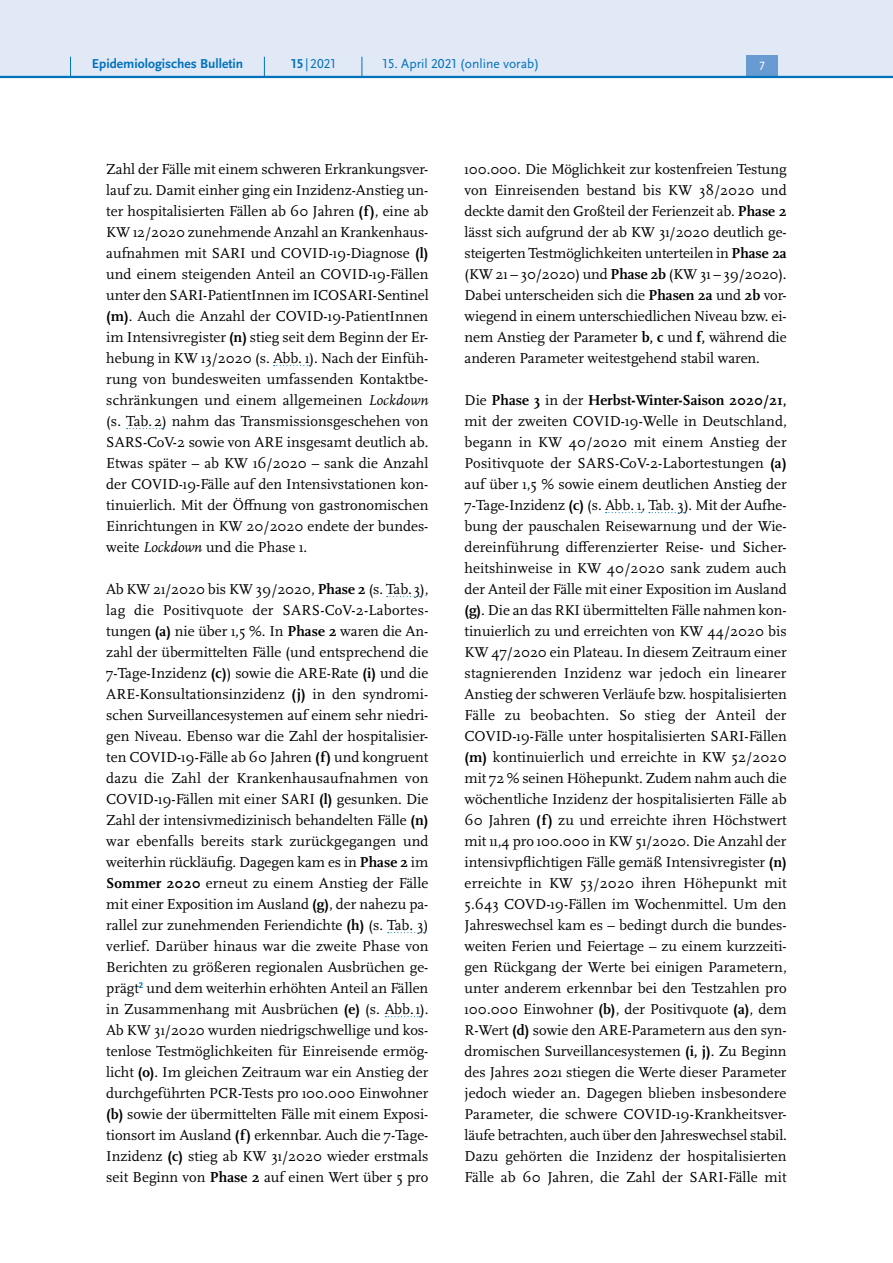
<style>
.page{position:relative;width:893px;height:1263px;background:#fff}
.page>*{position:absolute;margin:0;border:0;box-sizing:border-box;transform-origin:0 0}
.P_-_Fließtext{font:15px/21px "Scala Pro";color:#000;text-align:justify}
.t1{font:13.5px "Scala Sans Pro";color:#0072bc}
.t2{font:700 13.5px "Scala Sans Pro";color:#0072bc}
.t3{font:12.45px "Scala Sans Pro";color:#fff}
.s1{font-weight:700}
.s2{font-style:italic}
</style>
<div class="page">
<svg style="left:274px;top:365px;width:36px;height:1px"></svg>
<svg style="left:127px;top:428px;width:36px;height:1px"></svg>
<svg style="left:387px;top:596px;width:34px;height:1px"></svg>
<svg style="left:388px;top:932px;width:36px;height:1px"></svg>
<svg style="left:385px;top:1016px;width:35px;height:1px"></svg>
<svg style="left:606px;top:512px;width:36px;height:1px"></svg>
<svg style="left:649px;top:512px;width:35px;height:1px"></svg>
<div style="left:0;top:0;width:893px;height:77px;background:#e1e8f6"></div>
<div style="left:746px;top:55px;width:32px;height:21px;background:#679bd2"></div>
<hr style="left:0;top:76px;width:893px;height:2px;background:#0072bc">
<svg style="left:70px;top:57px;width:1px;height:19px"></svg>
<svg style="left:264px;top:57px;width:1px;height:19px"></svg>
<svg style="left:362px;top:57px;width:1px;height:19px"></svg>
<p class="t2" style="left:92px;top:55px;width:153px">Epidemiologisches Bulletin</p>
<p class="t1" style="left:291px;top:55px;width:46px"><span class="s1">15</span>|2021</p>
<p class="t1" style="left:383px;top:55px;width:158px">15. April 2021 (online vorab)</p>
<p class="t3" style="left:759px;top:59px;width:7px">7</p>
<p class="P_-_Fließtext" style="left:106px;top:158px;width:324px">Zahl der Fälle mit einem schweren Erkrankungsver&shy;lauf zu. Damit einher ging ein Inzidenz-Anstieg un&shy;ter hospitalisierten Fällen ab 60 Jahren <span class="s1">(f)</span>, eine ab KW 12/2020 zunehmende Anzahl an Krankenhaus&shy;aufnahmen mit SARI und COVID-19-Diagnose <span class="s1">(l) </span>und einem steigenden Anteil an COVID-19-Fällen unter den SARI-PatientInnen im ICOSARI-Sentinel <span class="s1">(m)</span>. Auch die Anzahl der COVID-19-PatientInnen im Intensivregister <span class="s1">(n)</span> stieg seit dem Beginn der Er&shy;hebung in KW 13/2020 (s. Abb. 1). Nach der Einfüh&shy;rung von bundesweiten umfassenden Kontaktbe&shy;schränkungen und einem allgemeinen <span class="s2">Lockdown </span>(s. Tab.2) nahm das Transmissionsgeschehen von SARS-CoV-2 sowie von ARE insgesamt deutlich ab.<br>Etwas später – ab KW 16/2020 – sank die Anzahl der COVID-19-Fälle auf den Intensivstationen kon&shy;tinuierlich. Mit der Öffnung von gastronomischen Einrichtungen in KW 20/2020 endete der bundes&shy;weite <span class="s2">Lockdown</span> und die Phase 1.</p>
<p class="P_-_Fließtext" style="left:106px;top:578px;width:324px">Ab KW 21/2020 bis KW 39/2020, <span class="s1">Phase 2</span> (s. Tab. 3), lag die Positivquote der SARS-CoV-2-Labortes&shy;tungen <span class="s1">(a)</span> nie über 1,5 %. In <span class="s1">Phase 2</span> waren die An&shy;zahl der übermittelten Fälle (und entsprechend die 7-Tage-Inzidenz <span class="s1">(c)</span>) sowie die ARE-Rate <span class="s1">(i)</span> und die ARE-Konsultationsinzidenz <span class="s1">(j)</span> in den syndromi&shy;schen Surveillancesystemen auf einem sehr niedri&shy;gen Niveau. Ebenso war die Zahl der hospitalisier&shy;ten COVID-19-Fälle ab 60 Jahren <span class="s1">(f)</span> und kongruent dazu die Zahl der Krankenhausaufnahmen von COVID-19-Fällen mit einer SARI <span class="s1">(l)</span> gesunken. Die Zahl der intensivmedizinisch behandelten Fälle <span class="s1">(n) </span>war ebenfalls bereits stark zurückgegangen und weiterhin rückläufig. Dagegen kam es in <span class="s1">Phase 2</span> im <span class="s1">Sommer 2020</span> erneut zu einem Anstieg der Fälle mit einer Exposition im Ausland <span class="s1">(g)</span>, der nahezu pa&shy;rallel zur zunehmenden Feriendichte <span class="s1">(h)</span> (s. Tab. 3) verlief. Darüber hinaus war die zweite Phase von Berichten zu größeren regionalen Ausbrüchen ge&shy;prägt<sup>2</sup> und dem weiterhin erhöhten Anteil an Fällen in Zusammenhang mit Ausbrüchen <span class="s1">(e)</span> (s. Abb.1).<br>Ab KW 31/2020 wurden niedrigschwellige und kos&shy;tenlose Testmöglichkeiten für Einreisende ermög&shy;licht <span class="s1">(o)</span>. Im gleichen Zeitraum war ein Anstieg der durchgeführten PCR-Tests pro 100.000 Einwohner <span class="s1">(b)</span> sowie der übermittelten Fälle mit einem Exposi&shy;tionsort im Ausland <span class="s1">(f)</span> erkennbar. Auch die 7-Tage-Inzidenz <span class="s1">(c)</span> stieg ab KW 31/2020 wieder erstmals seit Beginn von <span class="s1">Phase 2</span> auf einen Wert über 5 pro</p>
<p class="P_-_Fließtext" style="left:465px;top:158px;width:324px">100.000. Die Möglichkeit zur kostenfreien Testung von Einreisenden bestand bis KW 38/2020 und deckte damit den Großteil der Ferienzeit ab. <span class="s1">Phase 2 </span>lässt sich aufgrund der ab KW 31/2020 deutlich ge&shy;steigerten Testmöglichkeiten unterteilen in <span class="s1">Phase 2a </span>(KW 21 – 30/2020) und <span class="s1">Phase 2b</span> (KW 31 – 39/2020).<br>Dabei unterscheiden sich die <span class="s1">Phasen 2a</span> und <span class="s1">2b</span> vor&shy;wiegend in einem unterschiedlichen Niveau bzw. ei&shy;nem Anstieg der Parameter <span class="s1">b, c</span> und <span class="s1">f,</span> während die anderen Parameter weitestgehend stabil waren.</p>
<p class="P_-_Fließtext" style="left:465px;top:389px;width:324px">Die <span class="s1">Phase 3</span> in der <span class="s1">Herbst-Winter-Saison 2020/21, </span>mit der zweiten COVID-19-Welle in Deutschland, begann in KW 40/2020 mit einem Anstieg der Positivquote der SARS-CoV-2-Labortestungen <span class="s1">(a) </span>auf über 1,5 % sowie einem deutlichen Anstieg der 7-Tage-Inzidenz <span class="s1">(c)</span> (s. Abb. 1, Tab. 3). Mit der Aufhe&shy;bung der pauschalen Reisewarnung und der Wie&shy;dereinführung differenzierter Reise- und Sicher&shy;heitshinweise in KW 40/2020 sank zudem auch der Anteil der Fälle mit einer Exposition im Ausland <span class="s1">(g)</span>. Die an das RKI übermittelten Fälle nahmen kon&shy;tinuierlich zu und erreichten von KW 44/2020 bis KW 47/2020 ein Plateau. In diesem Zeitraum einer stagnierenden Inzidenz war jedoch ein linearer Anstieg der schweren Verläufe bzw. hospitalisierten Fälle zu beobachten. So stieg der Anteil der COVID-19-Fälle unter hospitalisierten SARI-Fällen <span class="s1">(m)</span> kontinuierlich und erreichte in KW 52/2020 mit 72 % seinen Höhepunkt. Zudem nahm auch die wöchentliche Inzidenz der hospitalisierten Fälle ab 60 Jahren <span class="s1">(f)</span> zu und erreichte ihren Höchstwert mit 11,4 pro 100.000 in KW 51/2020. Die Anzahl der intensivpflichtigen Fälle gemäß Intensivregister <span class="s1">(n) </span>erreichte in KW 53/2020 ihren Höhepunkt mit 5.643 COVD-19-Fällen im Wochenmittel. Um den Jahreswechsel kam es – bedingt durch die bundes&shy;weiten Ferien und Feiertage – zu einem kurzzeiti&shy;gen Rückgang der Werte bei einigen Parametern, unter anderem erkennbar bei den Testzahlen pro 100.000 Einwohner <span class="s1">(b)</span>, der Positivquote <span class="s1">(a)</span>, dem R-Wert <span class="s1">(d)</span> sowie den ARE-Parametern aus den syn&shy;dromischen Surveillancesystemen <span class="s1">(i, j)</span>. Zu Beginn des Jahres 2021 stiegen die Werte dieser Parameter jedoch wieder an. Dagegen blieben insbesondere Parameter, die schwere COVID-19-Krankheitsver&shy;läufe betrachten, auch über den Jahreswechsel stabil.<br>Dazu gehörten die Inzidenz der hospitalisierten Fälle ab 60 Jahren, die Zahl der SARI-Fälle mit</p>
</div>
